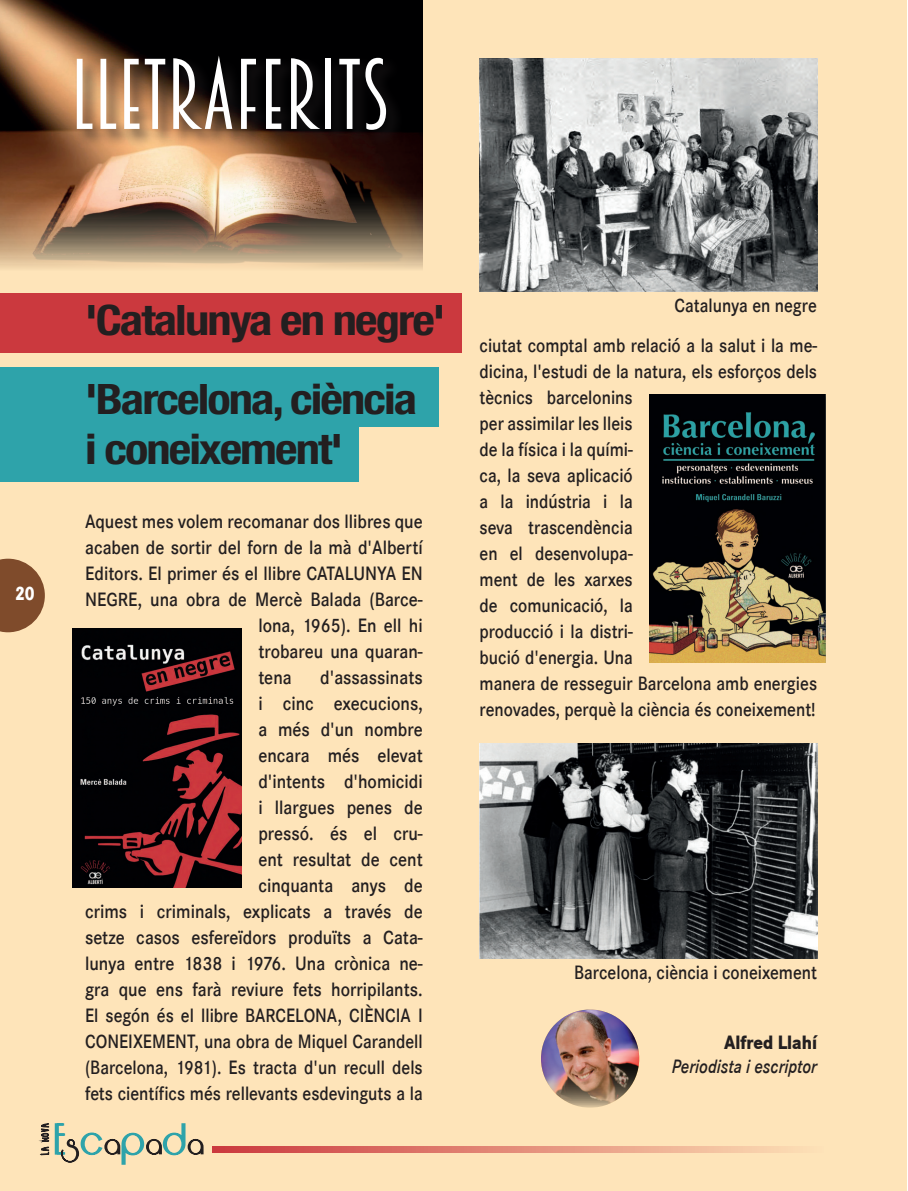
<style>
.page{position:relative;width:908px;height:1191px;background:#fff}
.page>*{position:absolute;margin:0;border:0;box-sizing:border-box;transform-origin:0 0}
.t1{font:90px "Breamcatcher";color:#fff}
.t2{font:700 condensed 42px/78.8px "Helvetica Neue LT Std";letter-spacing:-.04em;color:#231f20;scale:1.16 1}
.t3{font:600 20px/26px "Corporate S";color:#231f20;text-align:right;scale:.9 1}
.t4{font:600 20px/26px "Corporate S";color:#231f20;scale:.88 1}
.t5{font:italic 600 20px "Corporate S";color:#231f20;scale:.85 1}
.t6{font:800 20px "Corporate S";color:#231f20;scale:.85 1}
.t7{font:800 20px "Corporate S";color:#fff;scale:.8 1}
</style>
<div class="page">
<div style="left:0;top:1px;width:906px;height:1190px;background:#fee4b9"></div>
<svg style="left:212px;top:1146px;width:581px;height:6px;background:#e28877"></svg>
<svg style="left:39px;top:1123px;width:165px;height:42px"></svg>
<svg style="left:0;top:558px;width:45px;height:74px"></svg>
<img style="left:540px;top:1009px;width:99px;height:98px;border-radius:49px">
<img style="left:0;top:1px;width:422px;height:268px">
<div style="left:73px;top:55px;width:332px;height:93px;background:#231f20;opacity:.75"></div>
<div style="left:0;top:294px;width:461px;height:59px;background:#cb393e"></div>
<div style="left:0;top:368px;width:438px;height:59px;background:#2ea3aa"></div>
<div style="left:0;top:423px;width:359px;height:59px;background:#2ea3aa"></div>
<img style="left:73px;top:628px;width:168px;height:259px">
<img style="left:649px;top:394px;width:175px;height:268px">
<img style="left:479px;top:743px;width:337px;height:215px">
<img style="left:479px;top:59px;width:337px;height:232px">
<h1 class="t1" style="left:71px;top:42px;width:321px">LLETRAFERITS</h1>
<p class="t7" style="left:15px;top:582px;width:26px">20</p>
<h2 class="t2" style="left:85px;top:280px;width:312px">'Catalunya en negre' 'Barcelona, ciència</h2>
<h2 class="t2" style="left:85px;top:409px;width:224px">i coneixement'</h2>
<p class="t3" style="left:85px;top:508px;width:376px">Aquest mes volem recomanar dos llibres que</p>
<p class="t3" style="left:85px;top:534px;width:376px">acaben de sortir del forn de la mà d'Albertí</p>
<p class="t3" style="left:85px;top:560px;width:376px">Editors. El primer és el llibre CATALUNYA EN</p>
<p class="t3" style="left:85px;top:586px;width:376px">NEGRE, una obra de Mercè Balada (Barce-</p>
<p class="t3" style="left:258px;top:612px;width:184px">lona, 1965). En ell hi</p>
<p class="t3" style="left:258px;top:638px;width:184px">trobareu una quaran-</p>
<p class="t3" style="left:258px;top:664px;width:39px">tena</p>
<p class="t3" style="left:85px;top:664px;width:376px">d'assassinats<br>i cinc execucions,<br>a més d'un nombre<br>encara més elevat<br>d'intents d'homicidi<br>i llargues penes de<br>pressó. és el cru-<br>ent resultat de cent<br>cinquanta anys de<br>crims i criminals, explicats a través de setze casos esfereïdors produïts a Cata&shy;lunya entre 1838 i 1976. Una crònica ne&shy;gra que ens farà reviure fets horripilants.<br>El segón és el llibre BARCELONA, CIÈNCIA I<br>CONEIXEMENT, una obra de Miquel Carandell (Barcelona, 1981). Es tracta d'un recull dels fets científics més rellevants esdevinguts a la</p>
<p class="t4" style="left:674px;top:292px;width:163px">Catalunya en negre</p>
<p class="t4" style="left:479px;top:332px;width:385px">ciutat comptal amb relació a la salut i la me&shy;dicina, l'estudi de la natura, els esforços dels tècnics barcelonins<br>per assimilar les lleis<br>de la física i la quími-<br>ca, la seva aplicació<br>a la indústria i la<br>seva trascendència<br>en el desenvolupa-<br>ment de les xarxes<br>de comunicació, la<br>producció i la distri-<br>bució d'energia. Una<br>manera de resseguir Barcelona amb energies renovades, perquè la ciència és coneixement!</p>
<p class="t4" style="left:574px;top:959px;width:277px">Barcelona, ciència i coneixement</p>
<p class="t6" style="left:723px;top:1030px;width:111px">Alfred Llahí</p>
<p class="t5" style="left:671px;top:1054px;width:172px">Periodista i escriptor</p>
</div>
